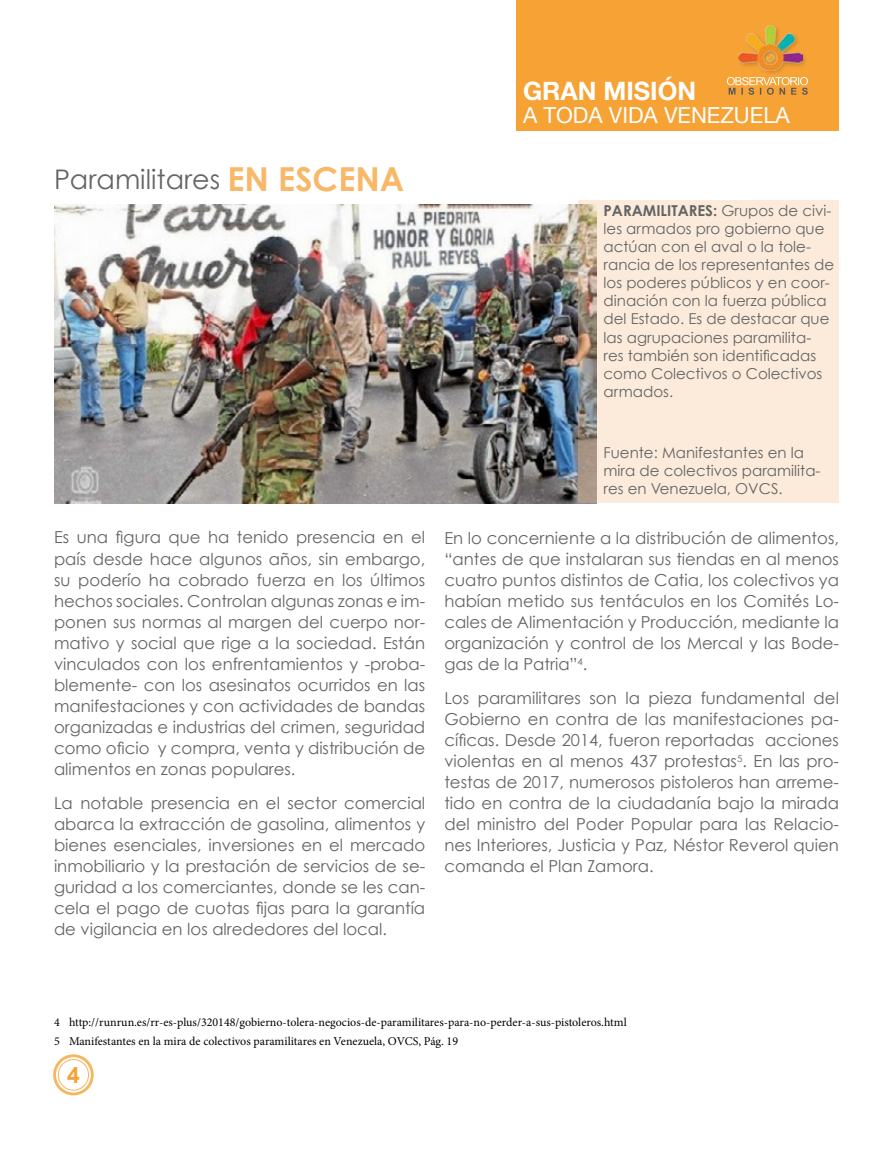
<style>
.page{position:relative;width:893px;height:1149px;background:#fff}
.page>*{position:absolute;margin:0;border:0;box-sizing:border-box;transform-origin:0 0}
.t1{font:27px "Century Gothic";color:#636466}
.t2{font:700 25.2px "Helvetica Neue";color:#fff}
.t3{font:700 22.8px "Arial";color:#f6a234}
.t4{font:22.05px "Helvetica Neue";color:#fff}
.t5{font:16.5px/21px "Century Gothic";color:#636466;text-align:justify}
.t6{font:15px/18px "Century Gothic";color:#636466}
.t7{font:12px/19.5px "Minion Pro";color:#000}
.s1{font-weight:700;font-size:33px;color:#f9b868}
.s2{font-weight:700}
</style>
<div class="page">
<div style="left:517px;top:0;width:322px;height:130px;background:#f6a234"></div>
<div style="left:737px;top:24px;width:71px;height:52px;background:#000;opacity:.2"></div>
<img style="left:739px;top:26px;width:63px;height:45px">
<svg style="left:727px;top:77px;width:81px;height:18px"></svg>
<svg style="left:55px;top:1055px;width:37px;height:38px"></svg>
<div style="left:53px;top:1053px;width:41px;height:41px;border:3px solid #f6a234;border-radius:50%"></div>
<div style="left:58px;top:1058px;width:31px;height:32px;border:1px solid #f6a234;border-radius:50%"></div>
<img style="left:54px;top:204px;width:542px;height:299px">
<svg style="left:578px;top:200px;width:261px;height:302px;background:#f5e4d3"></svg>
<h1 class="t1" style="left:54px;top:162px;width:352px">Paramilitares <span class="s1">EN ESCENA</span></h1>
<h2 class="t2" style="left:523px;top:75px;width:175px">GRAN MISIÓN</h2>
<h3 class="t4" style="left:523px;top:102px;width:268px">A TODA VIDA VENEZUELA</h3>
<p class="t6" style="left:604px;top:202px;width:232px"><span class="s2">PARAMILITARES:</span> Grupos de civi&shy;les armados pro gobierno que actúan con el aval o la tole&shy;rancia de los representantes de los poderes públicos y en coor&shy;dinación con la fuerza pública del Estado. Es de destacar que las agrupaciones paramilita&shy;res también son identificadas como Colectivos o Colectivos armados.</p>
<p class="t5" style="left:54px;top:526px;width:373px">Es una figura que ha tenido presencia en el país desde hace algunos años, sin embargo, su poderío ha cobrado fuerza en los últimos hechos sociales. Controlan algunas zonas e im&shy;ponen sus normas al margen del cuerpo nor&shy;mativo y social que rige a la sociedad. Están vinculados con los enfrentamientos y -proba&shy;blemente- con los asesinatos ocurridos en las manifestaciones y con actividades de bandas organizadas e industrias del crimen, seguridad como oficio y compra, venta y distribución de alimentos en zonas populares.</p>
<p class="t5" style="left:54px;top:791px;width:373px">La notable presencia en el sector comercial abarca la extracción de gasolina, alimentos y bienes esenciales, inversiones en el mercado inmobiliario y la prestación de servicios de se&shy;guridad a los comerciantes, donde se les can&shy;cela el pago de cuotas fijas para la garantía de vigilancia en los alrededores del local.</p>
<p class="t6" style="left:604px;top:443px;width:218px">Fuente: Manifestantes en la mira de colectivos paramilita&shy;res en Venezuela, OVCS.</p>
<p class="t5" style="left:444px;top:527px;width:396px">En lo concerniente a la distribución de alimentos, “antes de que instalaran sus tiendas en al menos cuatro puntos distintos de Catia, los colectivos ya habían metido sus tentáculos en los Comités Lo&shy;cales de Alimentación y Producción, mediante la organización y control de los Mercal y las Bode&shy;gas de la Patria”<sup>4</sup>.</p>
<p class="t5" style="left:444px;top:687px;width:396px">Los paramilitares son la pieza fundamental del Gobierno en contra de las manifestaciones pa&shy;cíficas. Desde 2014, fueron reportadas acciones violentas en al menos 437 protestas<sup>5</sup>. En las pro&shy;testas de 2017, numerosos pistoleros han arreme&shy;tido en contra de la ciudadanía bajo la mirada del ministro del Poder Popular para las Relacio&shy;nes Interiores, Justicia y Paz, Néstor Reverol quien comanda el Plan Zamora.</p>
<p class="t7" style="left:54px;top:1011px;width:574px">4 http://runrun.es/rr-es-plus/320148/gobierno-tolera-negocios-de-paramilitares-para-no-perder-a-sus-pistoleros.html<br>5 Manifestantes en la mira de colectivos paramilitares en Venezuela, OVCS, Pág. 19</p>
<h3 class="t3" style="left:67px;top:1059px;width:14px">4</h3>
</div>
